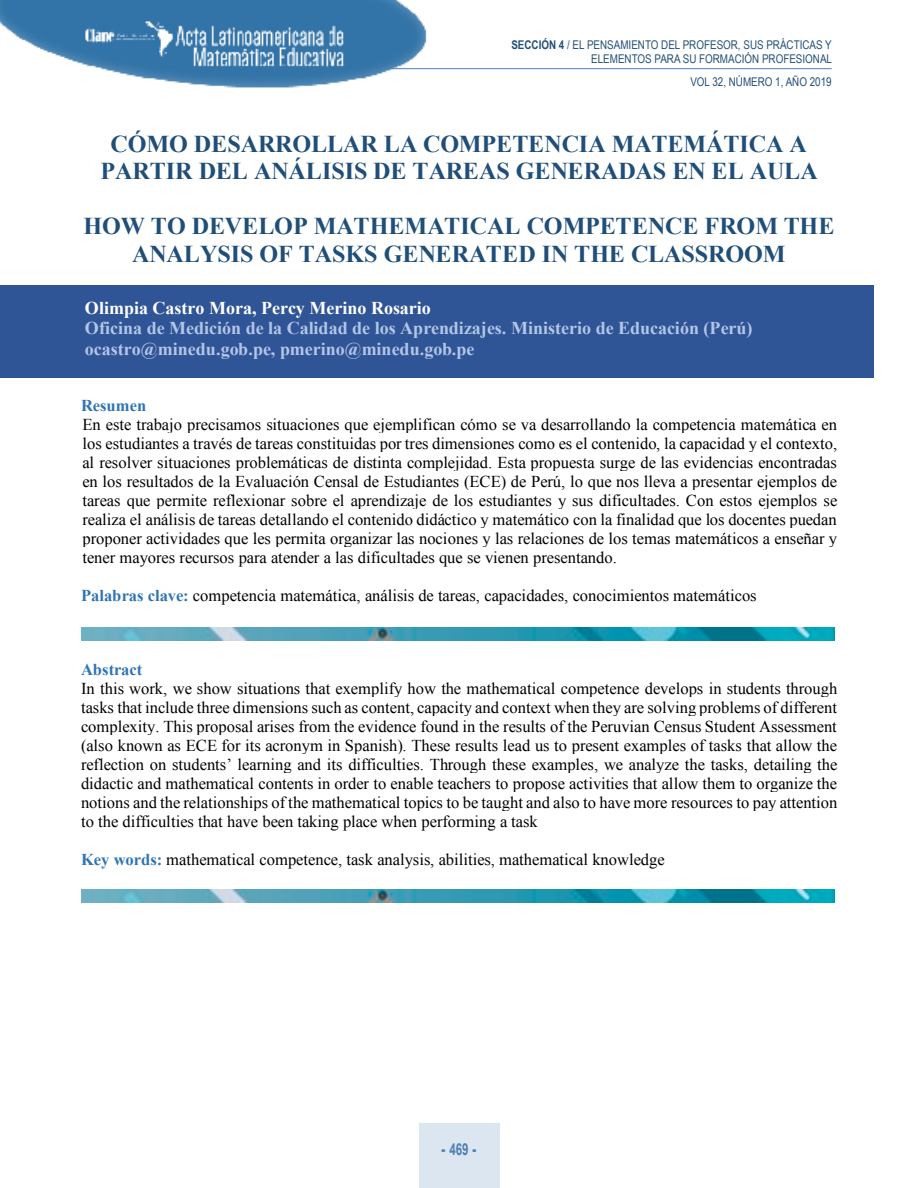
<style>
.page{position:relative;width:918px;height:1188px;background:#fff}
.page>*{position:absolute;margin:0;border:0;box-sizing:border-box;transform-origin:0 0}
.t1{font:700 24.15px/27.8px "Times New Roman";letter-spacing:-.005em;color:#1f4e79;text-align:center}
.t2{font:700 18px/20.5px "Times New Roman";color:#b4c6e7}
.t3{font:700 18px "Times New Roman";color:#fff}
.t4{font:16.5px/19px "Times New Roman";color:#000;text-align:justify}
.t5{font:700 16.5px "Times New Roman";letter-spacing:-.005em;color:#2e74b5}
.t6{font:700 16.5px "Arial";color:#4f80b4;scale:.7 1}
.t7{font:12px/14.4px "Arial Narrow";color:#214f77;text-align:right}
.s1{font-weight:700}
.s2{font-weight:700;color:#2e74b5}
.s3{font-weight:900}
</style>
<div class="page">
<img style="left:0;top:0;width:435px;height:88px">
<hr style="left:389px;top:68px;width:443px;height:1px;background:#4f80b4">
<div style="left:419px;top:1123px;width:80px;height:65px;background:#dce6f0"></div>
<img style="left:81px;top:627px;width:753px;height:13px">
<img style="left:81px;top:889px;width:753px;height:14px">
<div style="left:0;top:285px;width:873px;height:93px;background:#2f5597"></div>
<p class="t7" style="left:511px;top:37px;width:322px"><span class="s1">SECCIÓN 4</span> / EL PENSAMIENTO DEL PROFESOR, SUS PRÁCTICAS Y<br>ELEMENTOS PARA SU FORMACIÓN PROFESIONAL</p>
<p class="t7" style="left:690px;top:75px;width:143px">VOL 32, NÚMERO 1, AÑO 2019</p>
<h1 class="t1" style="left:100px;top:130px;width:719px">CÓMO DESARROLLAR LA COMPETENCIA MATEMÁTICA A<br>PARTIR DEL ANÁLISIS DE TAREAS GENERADAS EN EL AULA</h1>
<h1 class="t1" style="left:84px;top:212px;width:752px">HOW TO DEVELOP MATHEMATICAL COMPETENCE FROM THE<br>ANALYSIS OF TASKS GENERATED IN THE CLASSROOM</h1>
<p class="t3" style="left:85px;top:298px;width:347px">Olimpia Castro Mora, Percy Merino Rosario</p>
<p class="t2" style="left:85px;top:318px;width:669px">Oficina de Medición de la Calidad de los Aprendizajes. Ministerio de Educación (Perú) ocastro@minedu.gob.pe, pmerino@minedu.gob.pe</p>
<p class="t5" style="left:81px;top:396px;width:67px">Resumen</p>
<p class="t4" style="left:82px;top:415px;width:756px">En este trabajo precisamos situaciones que ejemplifican cómo se va desarrollando la competencia matemática en los estudiantes a través de tareas constituidas por tres dimensiones como es el contenido, la capacidad y el contexto, al resolver situaciones problemáticas de distinta complejidad. Esta propuesta surge de las evidencias encontradas en los resultados de la Evaluación Censal de Estudiantes (ECE) de Perú, lo que nos lleva a presentar ejemplos de tareas que permite reflexionar sobre el aprendizaje de los estudiantes y sus dificultades. Con estos ejemplos se realiza el análisis de tareas detallando el contenido didáctico y matemático con la finalidad que los docentes puedan proponer actividades que les permita organizar las nociones y las relaciones de los temas matemáticos a enseñar y tener mayores recursos para atender a las dificultades que se vienen presentando.</p>
<p class="t4" style="left:81px;top:586px;width:677px"><span class="s2">Palabras clave:</span> competencia matemática, análisis de tareas, capacidades, conocimientos matemáticos</p>
<p class="t5" style="left:81px;top:660px;width:63px">Abstract</p>
<p class="t4" style="left:81px;top:679px;width:758px">In this work, we show situations that exemplify how the mathematical competence develops in students through tasks that include three dimensions such as content, capacity and context when they are solving problems of different complexity. This proposal arises from the evidence found in the results of the Peruvian Census Student Assessment (also known as ECE for its acronym in Spanish). These results lead us to present examples of tasks that allow the reflection on students’ learning and its difficulties. Through these examples, we analyze the tasks, detailing the didactic and mathematical contents in order to enable teachers to propose activities that allow them to organize the notions and the relationships of the mathematical topics to be taught and also to have more resources to pay attention to the difficulties that have been taking place when performing a task</p>
<p class="t4" style="left:81px;top:850px;width:585px"><span class="s2">Key words:</span> mathematical competence, task analysis, abilities, mathematical knowledge</p>
<p class="t6" style="left:442px;top:1140px;width:51px"><span class="s3">-</span> 469 <span class="s3">-</span></p>
</div>
